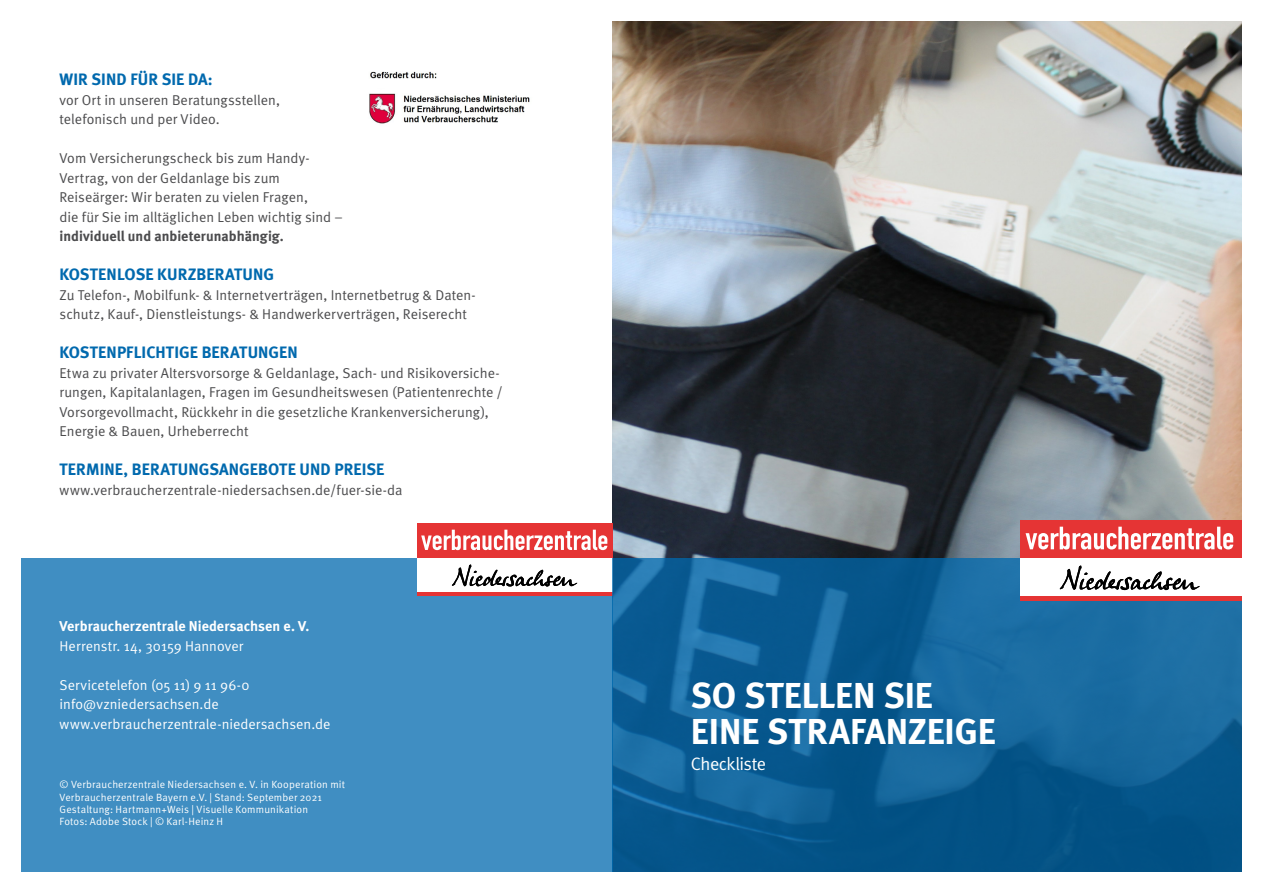
<style>
.page{position:relative;width:1263px;height:893px;background:#fff}
.page>*{position:absolute;margin:0;border:0;box-sizing:border-box;transform-origin:0 0}
.t1{font:700 36px/36px "Meta";color:#fff}
.t2{font:18px "Meta Normal";letter-spacing:-.03em;color:#fff}
.t3{font:700 16.5px "Meta";letter-spacing:.005em;color:#0069ae}
.t4{font:14.25px/19.5px "Meta Normal";letter-spacing:.005em;color:#4b4b4d}
.t5{font:14.25px/19.5px "Meta Normal";letter-spacing:.005em;color:#fff}
.t6{font:700 14.25px "Meta";letter-spacing:.005em;color:#fff}
.t7{font:700 14.25px "Meta";color:#4b4b4d}
.t8{font:10.5px/12.3px "Meta Normal";letter-spacing:.015em;color:#fff}
</style>
<div class="page">
<img style="left:612px;top:21px;width:630px;height:537px">
<div style="left:21px;top:558px;width:591px;height:314px;background:#408ec2"></div>
<img style="left:369px;top:71px;width:161px;height:53px">
<div style="left:417px;top:524px;width:195px;height:34px;background:#e53434"></div>
<svg style="left:421px;top:530px;width:186px;height:20px"></svg>
<div style="left:417px;top:558px;width:195px;height:35px;background:#fff"></div>
<hr style="left:417px;top:592px;width:195px;height:4px;background:#e53434">
<svg style="left:452px;top:564px;width:125px;height:22px"></svg>
<svg style="left:612px;top:558px;width:630px;height:314px;background:#0e5f95"></svg>
<div style="left:1020px;top:520px;width:222px;height:41px;background:#e53434"></div>
<svg style="left:1025px;top:527px;width:208px;height:22px"></svg>
<div style="left:1020px;top:558px;width:222px;height:42px;background:#fff"></div>
<hr style="left:1020px;top:597px;width:222px;height:4px;background:#e53434">
<svg style="left:1060px;top:566px;width:139px;height:24px"></svg>
<p class="t3" style="left:60px;top:70px;width:155px">WIR SIND FÜR SIE DA:</p>
<p class="t4" style="left:60px;top:90px;width:222px">vor Ort in unseren Beratungsstellen, telefonisch und per Video.</p>
<p class="t4" style="left:60px;top:148px;width:285px">Vom Versicherungscheck bis zum Handy-Vertrag, von der Geldanlage bis zum Reiseärger: Wir beraten zu vielen Fragen,<br>die für Sie im alltäglichen Leben wichtig sind –</p>
<p class="t7" style="left:60px;top:228px;width:226px">individuell und anbieterunabhängig.</p>
<p class="t3" style="left:60px;top:264px;width:216px">KOSTENLOSE KURZBERATUNG</p>
<p class="t4" style="left:60px;top:285px;width:418px">Zu Telefon-, Mobilfunk- &amp; Internetverträgen, Internetbetrug &amp; Daten&shy;schutz, Kauf-, Dienstleistungs- &amp; Handwerkerverträgen, Reiserecht</p>
<p class="t3" style="left:60px;top:342px;width:240px">KOSTENPFLICHTIGE BERATUNGEN</p>
<p class="t4" style="left:60px;top:363px;width:445px">Etwa zu privater Altersvorsorge &amp; Geldanlage, Sach- und Risikoversiche&shy;rungen, Kapitalanlagen, Fragen im Gesundheitswesen (Patientenrechte / Vorsorgevollmacht, Rückkehr in die gesetzliche Krankenversicherung), Energie &amp; Bauen, Urheberrecht</p>
<p class="t3" style="left:60px;top:459px;width:326px">TERMINE, BERATUNGSANGEBOTE UND PREISE</p>
<p class="t4" style="left:60px;top:480px;width:345px">www.verbraucherzentrale-niedersachsen.de/fuer-sie-da</p>
<p class="t6" style="left:60px;top:618px;width:251px">Verbraucherzentrale Niedersachsen e. V.</p>
<p class="t5" style="left:60px;top:636px;width:185px">Herrenstr. 14, 30159 Hannover</p>
<p class="t5" style="left:60px;top:675px;width:272px">Servicetelefon (05 11) 9 11 96-0 info@vzniedersachsen.de www.verbraucherzentrale-niedersachsen.de</p>
<p class="t8" style="left:60px;top:778px;width:287px">© Verbraucherzentrale Niedersachsen e. V. in Kooperation mit Verbraucherzentrale Bayern e.V. | Stand: September 2021<br>Gestaltung: Hartmann+Weis | Visuelle Kommunikation<br>Fotos: Adobe Stock | © Karl-Heinz H</p>
<h1 class="t1" style="left:691px;top:677px;width:306px">SO STELLEN SIE<br>EINE STRAFANZEIGE</h1>
<p class="t2" style="left:691px;top:753px;width:77px">Checkliste</p>
</div>
